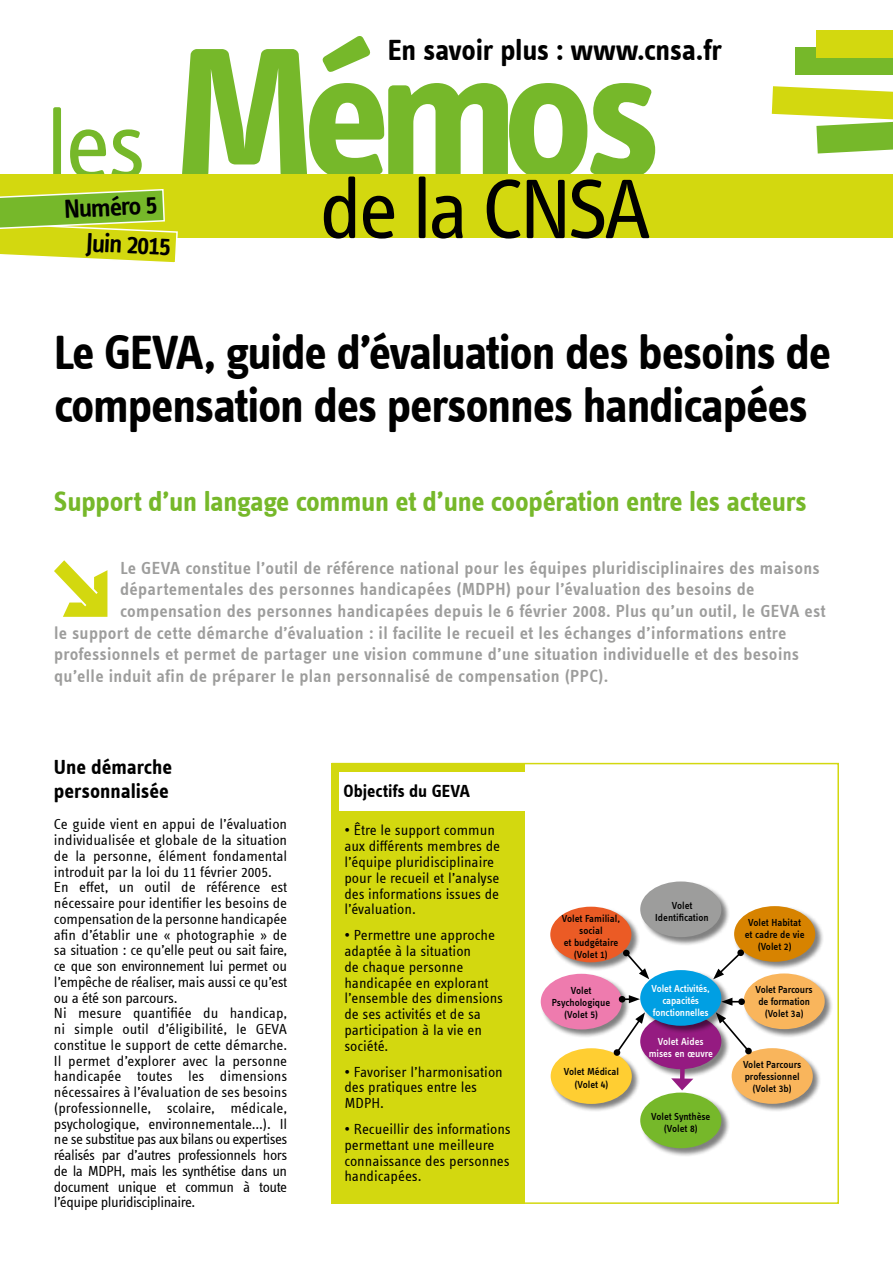
<style>
.page{position:relative;width:893px;height:1263px;background:#fff}
.page>*{position:absolute;margin:0;border:0;box-sizing:border-box;transform-origin:0 0}
.t1{font:87px "Info Text Offc";letter-spacing:-.06em;color:#000}
.t2{font:700 49.5px/52.5px "Info Text Offc";letter-spacing:-.025em;color:#000}
.t3{font:700 30px "Info Text Offc";letter-spacing:-.015em;color:#000}
.t4{font:700 28.5px "Info Text Offc";letter-spacing:-.01em;color:#76b82a}
.t5{font:600 27px "Info Text Offc";color:#000}
.t6{font:700 21px/24px "Info Text Offc";color:#000}
.t7{font:600 18px "Info Text Offc";letter-spacing:.02em;color:#9d9d9c}
.t8{font:700 18px "Info Text Offc";color:#000}
.t9{font:15px/15.8px "Info Text Offc";letter-spacing:-.005em;color:#000}
.t10{font:500 10.5px/12px "Info Text Offc";letter-spacing:-.005em;color:#000;text-align:center}
.t11{font:500 10.5px/12px "Info Text Offc";letter-spacing:-.01em;color:#fff;text-align:center}
</style>
<div class="page">
<svg style="left:53px;top:36px;width:602px;height:138px"></svg>
<div style="left:0;top:174px;width:893px;height:64px;background:#d3d80f"></div>
<div style="left:796px;top:47px;width:97px;height:28px;background:#76b82a"></div>
<svg style="left:772px;top:86px;width:121px;height:68px"></svg>
<div style="left:816px;top:30px;width:77px;height:27px;background:#d3d80f"></div>
<svg style="left:0;top:189px;width:178px;height:74px"></svg>
<svg style="left:54px;top:560px;width:53px;height:57px"></svg>
<div style="left:332px;top:764px;width:193px;height:440px;background:#d3d80f"></div>
<div style="left:339px;top:772px;width:240px;height:39px;background:#fff"></div>
<div style="left:550px;top:1048px;width:90px;height:64px;background:#000;opacity:.5"></div>
<div style="left:551px;top:1048px;width:81px;height:56px;background:#ffce32;border-radius:50%"></div>
<div style="left:743px;top:973px;width:90px;height:65px;background:#000;opacity:.5"></div>
<div style="left:744px;top:973px;width:81px;height:56px;background:#f9b55c;border-radius:50%"></div>
<div style="left:540px;top:973px;width:90px;height:65px;background:#000;opacity:.5"></div>
<div style="left:541px;top:974px;width:81px;height:55px;background:#ee7bae;border-radius:50%"></div>
<div style="left:734px;top:906px;width:90px;height:64px;background:#000;opacity:.5"></div>
<div style="left:734px;top:906px;width:81px;height:56px;background:#d78300;border-radius:50%"></div>
<div style="left:550px;top:906px;width:90px;height:65px;background:#000;opacity:.5"></div>
<div style="left:550px;top:907px;width:81px;height:55px;background:#eb5b25;border-radius:50%"></div>
<div style="left:731px;top:1048px;width:90px;height:64px;background:#000;opacity:.5"></div>
<div style="left:732px;top:1048px;width:81px;height:56px;background:#f9b55c;border-radius:50%"></div>
<div style="left:640px;top:1092px;width:90px;height:65px;background:#000;opacity:.5"></div>
<div style="left:640px;top:1092px;width:81px;height:56px;background:#76b82a;border-radius:50%"></div>
<div style="left:640px;top:1013px;width:90px;height:65px;background:#000;opacity:.5"></div>
<div style="left:640px;top:1013px;width:81px;height:56px;background:#951b81;border-radius:50%"></div>
<div style="left:640px;top:881px;width:90px;height:65px;background:#000;opacity:.5"></div>
<div style="left:640px;top:881px;width:81px;height:56px;background:#9d9d9c;border-radius:50%"></div>
<div style="left:640px;top:970px;width:90px;height:64px;background:#000;opacity:.5"></div>
<div style="left:640px;top:970px;width:81px;height:56px;background:#009fe3;border-radius:50%"></div>
<div style="left:680px;top:1062px;width:5px;height:21px;background:#951b81"></div>
<svg style="left:671px;top:1078px;width:22px;height:12px"></svg>
<svg style="left:721px;top:998px;width:24px;height:8px"></svg>
<svg style="left:618px;top:995px;width:22px;height:8px"></svg>
<svg style="left:713px;top:950px;width:30px;height:29px"></svg>
<div style="left:737px;top:949px;width:7px;height:7px;background:#000;border-radius:50%"></div>
<svg style="left:624px;top:951px;width:25px;height:28px"></svg>
<div style="left:623px;top:950px;width:7px;height:6px;background:#000;border-radius:50%"></div>
<svg style="left:716px;top:1012px;width:35px;height:41px"></svg>
<div style="left:745px;top:1048px;width:7px;height:6px;background:#000;border-radius:50%"></div>
<svg style="left:615px;top:1012px;width:30px;height:43px"></svg>
<div style="left:614px;top:1049px;width:6px;height:7px;background:#000;border-radius:50%"></div>
<h3 class="t5" style="left:63px;top:194px;width:95px;rotate:-3deg">Numéro 5</h3>
<h3 class="t5" style="left:87px;top:227px;width:86px;rotate:3deg">Juin 2015</h3>
<h3 class="t3" style="left:388px;top:32px;width:336px">En savoir plus : www.cnsa.fr</h3>
<h1 class="t1" style="left:319px;top:163px;width:334px">de la CNSA</h1>
<h2 class="t2" style="left:54px;top:326px;width:778px">Le GEVA, guide d’évaluation des besoins de compensation des personnes handicapées</h2>
<h3 class="t4" style="left:54px;top:485px;width:754px">Support d’un langage commun et d’une coopération entre les acteurs</h3>
<p class="t7" style="left:120px;top:558px;width:701px">Le GEVA constitue l’outil de référence national pour les équipes pluridisciplinaires des maisons</p>
<p class="t7" style="left:120px;top:579px;width:636px">départementales des personnes handicapées (MDPH) pour l’évaluation des besoins de</p>
<p class="t7" style="left:120px;top:601px;width:707px">compensation des personnes handicapées depuis le 6 février 2008. Plus qu’un outil, le GEVA est</p>
<p class="t7" style="left:54px;top:622px;width:734px">le support de cette démarche d’évaluation : il facilite le recueil et les échanges d’informations entre</p>
<p class="t7" style="left:54px;top:644px;width:747px">professionnels et permet de partager une vision commune d’une situation individuelle et des besoins</p>
<p class="t7" style="left:54px;top:666px;width:556px">qu’elle induit afin de préparer le plan personnalisé de compensation (PPC).</p>
<h3 class="t6" style="left:54px;top:755px;width:120px">Une démarche personnalisée</h3>
<p class="t9" style="left:54px;top:816px;width:235px">Ce guide vient en appui de l’évaluation individualisée et globale de la situation de la personne, élément fondamental introduit par la loi du 11 février 2005.<br>En effet, un outil de référence est nécessaire pour identifier les besoins de compensation de la personne handicapée afin d’établir une « photographie » de sa situation : ce qu’elle peut ou sait faire, ce que son environnement lui permet ou l’empêche de réaliser, mais aussi ce qu’est ou a été son parcours.<br>Ni mesure quantifiée du handicap, ni simple outil d’éligibilité, le GEVA constitue le support de cette démarche.<br>Il permet d’explorer avec la personne handicapée toutes les dimensions nécessaires à l’évaluation de ses besoins (professionnelle, scolaire, médicale, psychologique, environnementale...). Il ne se substitue pas aux bilans ou expertises réalisés par d’autres professionnels hors de la MDPH, mais les synthétise dans un document unique et commun à toute l’équipe pluridisciplinaire.</p>
<p class="t8" style="left:344px;top:781px;width:128px">Objectifs du GEVA</p>
<p class="t9" style="left:344px;top:823px;width:157px">• Être le support commun aux différents membres de l’équipe pluridisciplinaire pour le recueil et l’analyse des informations issues de l’évaluation.</p>
<p class="t9" style="left:344px;top:927px;width:160px">• Permettre une approche adaptée à la situation<br>de chaque personne handicapée en explorant l’ensemble des dimensions de ses activités et de sa participation à la vie en société.</p>
<p class="t9" style="left:344px;top:1064px;width:160px">• Favoriser l’harmonisation des pratiques entre les<br>MDPH.</p>
<p class="t9" style="left:344px;top:1121px;width:168px">• Recueillir des informations permettant une meilleure connaissance des personnes handicapées.</p>
<p class="t10" style="left:562px;top:913px;width:60px">Volet Familial, social<br>et budgétaire (Volet 1)</p>
<p class="t10" style="left:552px;top:984px;width:60px">Volet<br>Psychologique (Volet 5)</p>
<p class="t10" style="left:564px;top:1065px;width:57px;line-height:13.2px">Volet Médical (Volet 4)</p>
<p class="t10" style="left:655px;top:899px;width:55px">Volet<br>Identification</p>
<p class="t11" style="left:651px;top:982px;width:60px">Volet Activités, capacités fonctionnelles</p>
<p class="t11" style="left:649px;top:1035px;width:66px">Volet Aides mises en œuvre</p>
<p class="t10" style="left:651px;top:1111px;width:61px">Volet Synthèse (Volet 8)</p>
<p class="t10" style="left:745px;top:916px;width:61px">Volet Habitat et cadre de vie (Volet 2)</p>
<p class="t10" style="left:756px;top:984px;width:59px">Volet Parcours de formation (Volet 3a)</p>
<p class="t10" style="left:743px;top:1059px;width:60px">Volet Parcours professionnel (Volet 3b)</p>
</div>
